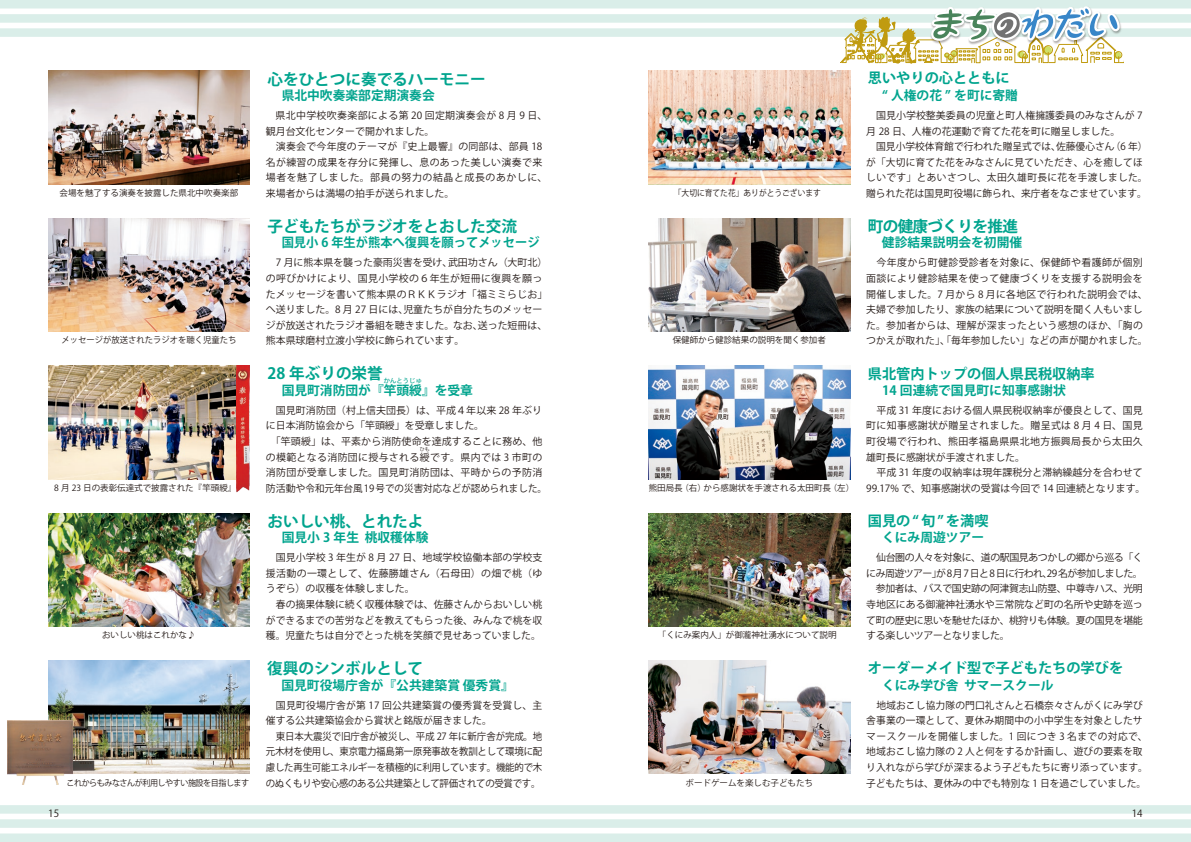
<style>
.page{position:relative;width:1191px;height:842px;background:#fff}
.page>*{position:absolute;margin:0;border:0;box-sizing:border-box;transform-origin:0 0}
.t1{font:700 15.6px "Koz Go Pro";color:#00a48e}
.t2{font:700 15.6px "Koz Go Pro";letter-spacing:-.04em;color:#00a48e}
.t3{font:700 14.2px "Koz Go Pro";color:#00a48e}
.t4{font:700 12.8px "Koz Go Pro";color:#00a48e}
.t5{font:700 12.8px "Koz Go Pro";color:#00a48e;scale:.96 1}
.t6{font:9.9px/15.6px "Koz Go Pro";letter-spacing:.005em;color:#231916}
.t7{font:9.9px/15.6px "Koz Go Pro";letter-spacing:.035em;color:#231916}
.t8{font:9.9px/15.6px "Koz Go Pro";letter-spacing:-.04em;color:#231916}
.t9{font:9.9px/15.6px "Koz Go Pro";letter-spacing:.005em;color:#231916;text-align:justify;scale:.95 1}
.t10{font:8.5px "Koz Go Pro";color:#231916}
.t11{font:8.5px "Koz Go Pro";letter-spacing:-.06em;color:#231916;scale:.95 1}
.t12{font:8.5px "Koz Go Pro";color:#231916;scale:.91 1}
.t13{font:700 6.4px "Koz Go Pro";color:#00a48e}
.t14{font:5px "Koz Go Pro";color:#231916}
</style>
<div class="page">
<div style="left:0;top:805px;width:1191px;height:9px;background:#daeee9"></div>
<div style="left:0;top:833px;width:1191px;height:9px;background:#daeee9"></div>
<div style="left:0;top:819px;width:1191px;height:9px;background:#daeee9"></div>
<div style="left:0;top:0;width:1191px;height:9px;background:#daeee9"></div>
<div style="left:0;top:28px;width:1191px;height:9px;background:#daeee9"></div>
<div style="left:0;top:14px;width:1191px;height:9px;background:#daeee9"></div>
<img style="left:48px;top:218px;width:201px;height:114px">
<img style="left:48px;top:71px;width:201px;height:113px">
<svg style="left:840px;top:6px;width:283px;height:57px"></svg>
<img style="left:48px;top:366px;width:188px;height:113px">
<img style="left:648px;top:660px;width:202px;height:114px">
<img style="left:648px;top:71px;width:202px;height:113px">
<img style="left:648px;top:366px;width:202px;height:113px">
<img style="left:648px;top:513px;width:202px;height:113px">
<img style="left:648px;top:218px;width:202px;height:114px">
<img style="left:48px;top:513px;width:201px;height:113px">
<img style="left:48px;top:660px;width:201px;height:114px">
<img style="left:8px;top:721px;width:65px;height:63px">
<img style="left:236px;top:366px;width:13px;height:127px">
<h1 class="t1" style="left:267px;top:69px;width:220px">心をひとつに奏でるハーモニー</h1>
<p class="t4" style="left:282px;top:87px;width:155px">県北中吹奏楽部定期演奏会</p>
<p class="t7" style="left:266px;top:108px;width:283px">　県北中学校吹奏楽部による第 20 回定期演奏会が 8 月 9 日、観月台文化センターで開かれました。<br>　演奏会で今年度のテーマが『史上最響』の同部は、部員 18名が練習の成果を存分に発揮し、息のあった美しい演奏で来場者を魅了しました。部員の努力の結晶と成長のあかしに、</p>
<p class="t10" style="left:60px;top:187px;width:180px">会場を魅了する演奏を披露した県北中吹奏楽部</p>
<p class="t6" style="left:266px;top:186px;width:190px">来場者からは満場の拍手が送られました。</p>
<p class="t10" style="left:61px;top:335px;width:177px">メッセージが放送されたラジオを聴く児童たち</p>
<p class="t10" style="left:54px;top:482px;width:184px">8 月 23 日の表彰伝達式で披露された『竿頭綬』</p>
<p class="t10" style="left:102px;top:630px;width:95px">おいしい桃はこれかな♪</p>
<p class="t11" style="left:51px;top:777px;width:210px">　　これからもみなさんが利用しやすい施設を目指します</p>
<h1 class="t1" style="left:267px;top:216px;width:251px">子どもたちがラジオをとおした交流</h1>
<p class="t5" style="left:282px;top:234px;width:270px">国見小 6 年生が熊本へ復興を願ってメッセージ</p>
<p class="t6" style="left:266px;top:255px;width:283px">　7 月に熊本県を襲った豪雨災害を受け、武田功さん（大町北）の呼びかけにより、国見小学校の６年生が短冊に復興を願ったメッセージを書いて熊本県のＲＫＫラジオ「福ミミらじお」へ送りました。8 月 27 日には、児童たちが自分たちのメッセージが放送されたラジオ番組を聴きました。なお、送った短冊は、熊本県球磨村立渡小学校に飾られています。</p>
<h1 class="t1" style="left:267px;top:364px;width:117px">28 年ぶりの栄誉</h1>
<p class="t4" style="left:282px;top:382px;width:193px">国見町消防団が『竿頭綬』を受章</p>
<p class="t13" style="left:384px;top:376px;width:40px">かんとうじゅ</p>
<p class="t6" style="left:266px;top:403px;width:278px">　国見町消防団（村上信夫団長）は、平成４年以来 28 年ぶりに日本消防協会から「竿頭綬」を受章しました。<br>　「竿頭綬」は、平素から消防使命を達成することに務め、他の模範となる消防団に授与される綬です。県内では 3 市町の</p>
<p class="t14" style="left:420px;top:446px;width:11px">ひも</p>
<p class="t6" style="left:266px;top:465px;width:283px">消防団が受章しました。国見町消防団は、平時からの予防消防活動や令和元年台風 19 号での災害対応などが認められました。</p>
<h1 class="t1" style="left:267px;top:511px;width:157px">おいしい桃、とれたよ</h1>
<p class="t4" style="left:282px;top:529px;width:148px">国見小 3 年生 桃収穫体験</p>
<p class="t6" style="left:266px;top:550px;width:278px;text-align:justify">　国見小学校 3 年生が 8 月 27 日、地域学校協働本部の学校支援活動の一環として、佐藤勝雄さん（石母田）の畑で桃（ゆうぞら）の収穫を体験しました。</p>
<p class="t6" style="left:266px;top:597px;width:278px;text-align:justify;text-indent:10px">春の摘果体験に続く収穫体験では、佐藤さんからおいしい桃ができるまでの苦労などを教えてもらった後、みんなで桃を収穫。児童たちは自分でとった桃を笑顔で見せあっていました。</p>
<h1 class="t1" style="left:267px;top:658px;width:157px">復興のシンボルとして</h1>
<p class="t4" style="left:281px;top:676px;width:234px">国見町役場庁舎が『公共建築賞 優秀賞』</p>
<p class="t6" style="left:266px;top:697px;width:278px;text-indent:10px">国見町役場庁舎が第 17 回公共建築賞の優秀賞を受賞し、主催する公共建築協会から賞状と銘版が届きました。</p>
<p class="t9" style="left:266px;top:729px;width:292px;text-indent:10px">東日本大震災で旧庁舎が被災し、平成 27 年に新庁舎が完成。地元木材を使用し、東京電力福島第一原発事故を教訓として環境に配慮した再生可能エネルギーを積極的に利用しています。機能的で木のぬくもりや安心感のある公共建築として評価されての受賞です。</p>
<p class="t12" style="left:674px;top:187px;width:163px">「大切に育てた花」ありがとうございます</p>
<h2 class="t3" style="left:868px;top:69px;width:143px">思いやりの心とともに</h2>
<p class="t4" style="left:882px;top:87px;width:137px">“ 人権の花 ” を町に寄贈</p>
<p class="t6" style="left:866px;top:108px;width:278px">　国見小学校整美委員の児童と町人権擁護委員のみなさんが 7月 28 日、人権の花運動で育てた花を町に贈呈しました。</p>
<p class="t6" style="left:866px;top:139px;width:283px;text-indent:10px">国見小学校体育館で行われた贈呈式では、佐藤優心さん（6 年）が「大切に育てた花をみなさんに見ていただき、心を癒してほしいです」とあいさつし、太田久雄町長に花を手渡しました。贈られた花は国見町役場に飾られ、来庁者をなごませています。</p>
<h1 class="t2" style="left:867px;top:216px;width:152px">町の健康づくりを推進</h1>
<p class="t4" style="left:882px;top:234px;width:142px">健診結果説明会を初開催</p>
<p class="t7" style="left:866px;top:255px;width:283px">　今年度から町健診受診者を対象に、保健師や看護師が個別面談により健診結果を使って健康づくりを支援する説明会を開催しました。7 月から 8 月に各地区で行われた説明会では、夫婦で参加したり、家族の結果について説明を聞く人もいました。参加者からは、理解が深まったという感想のほか、「胸の</p>
<p class="t10" style="left:673px;top:335px;width:155px">保健師から健診結果の説明を聞く参加者</p>
<p class="t6" style="left:866px;top:333px;width:283px">つかえが取れた」、「毎年参加したい」などの声が聞かれました。</p>
<p class="t10" style="left:648px;top:482px;width:207px">熊田局長（右）から感謝状を手渡される太田町長（左）</p>
<p class="t10" style="left:658px;top:630px;width:180px">「くにみ案内人」が御瀧神社湧水について説明</p>
<p class="t10" style="left:685px;top:777px;width:129px">ボードゲームを楽しむ子どもたち</p>
<h2 class="t3" style="left:868px;top:364px;width:228px">県北管内トップの個人県民税収納率</h2>
<p class="t4" style="left:882px;top:382px;width:185px">14 回連続で国見町に知事感謝状</p>
<p class="t6" style="left:866px;top:403px;width:281px">　平成 31 年度における個人県民税収納率が優良として、国見町に知事感謝状が贈呈されました。贈呈式は 8 月 4 日、国見町役場で行われ、熊田孝福島県県北地方振興局長から太田久雄町長に感謝状が手渡されました。<br>　平成 31 年度の収納率は現年課税分と滞納繰越分を合わせて<br>99.17% で、知事感謝状の受賞は今回で 14 回連続となります。</p>
<h2 class="t3" style="left:868px;top:511px;width:122px">国見の“旬”を満喫</h2>
<p class="t4" style="left:882px;top:529px;width:104px">くにみ周遊ツアー</p>
<p class="t8" style="left:866px;top:550px;width:287px">　仙台圏の人々を対象に、道の駅国見あつかしの郷から巡る「くにみ周遊ツアー」が8月7日と8日に行われ、29名が参加しました。　　参加者は、バスで国史跡の阿津賀志山防塁、中尊寺ハス、光明寺地区にある御瀧神社湧水や三常院など町の名所や史跡を巡って町の歴史に思いを馳せたほか、桃狩りも体験。夏の国見を堪能する楽しいツアーとなりました。</p>
<h2 class="t3" style="left:868px;top:659px;width:257px">オーダーメイド型で子どもたちの学びを</h2>
<p class="t4" style="left:882px;top:676px;width:173px">くにみ学び舎 サマースクール</p>
<p class="t6" style="left:866px;top:697px;width:283px;text-align:center">地域おこし協力隊の門口礼さんと石橋奈々さんがくにみ学び<br>舎事業の一環として、夏休み期間中の小中学生を対象としたサマースクールを開催しました。1 回につき 3 名までの対応で、地域おこし協力隊の 2 人と何をするか計画し、遊びの要素を取り入れながら学びが深まるよう子どもたちに寄り添っています。子どもたちは、夏休みの中でも特別な 1 日を過ごしていました。</p>
<p class="t6" style="left:48px;top:805px;width:12px">15</p>
<p class="t6" style="left:1131px;top:805px;width:12px">14</p>
</div>
